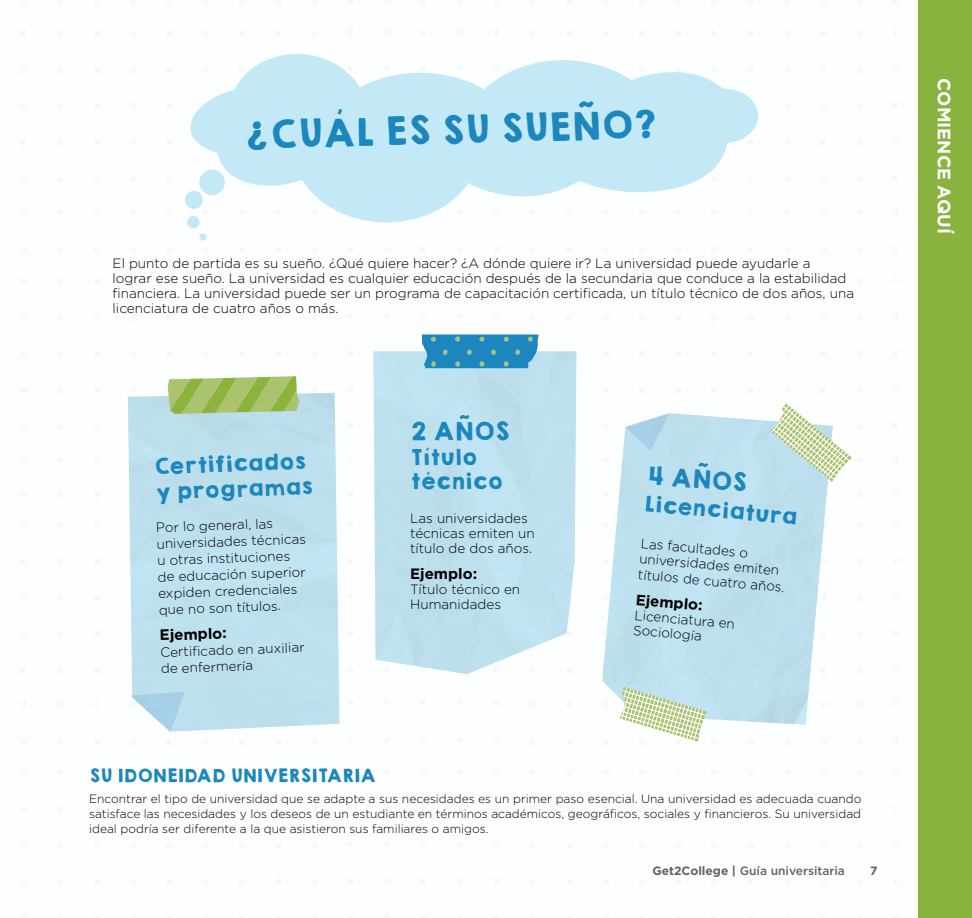
<style>
.page{position:relative;width:972px;height:918px;background:#fff}
.page>*{position:absolute;margin:0;border:0;box-sizing:border-box;transform-origin:0 0}
.t1{font:34.5px "KGHAPPY Solid";color:#1b87bd}
.t2{font:22.5px "KGHAPPY Solid";color:#1b87bd}
.t3{font:19.5px/25.5px "KGHAPPY Solid";color:#1b87bd}
.t4{font:700 18px "Gotham";color:#fff}
.t5{font:16.5px "KGHAPPY Solid";color:#1b87bd}
.t6{font:700 15px "Gotham";color:#000}
.t7{font:300 13.5px/15px "Gotham";color:#000}
.t8{font:300 12px/15px "Gotham";color:#000;text-align:justify}
.t9{font:500 12px "Gotham";color:#616264}
.t10{font:700 12px "Gotham";color:#616264}
.s1{font-weight:700}
</style>
<div class="page">
<svg style="left:186px;top:54px;width:573px;height:169px;fill:#c3e8f6"></svg>
<div style="left:199px;top:170px;width:26px;height:25px;background:#c3e8f6;border-radius:50%"></div>
<div style="left:187px;top:216px;width:12px;height:12px;background:#c3e8f6;border-radius:50%"></div>
<div style="left:199px;top:233px;width:8px;height:8px;background:#c3e8f6;border-radius:50%"></div>
<div style="left:128px;top:393px;width:211px;height:338px;background:#bde0ee"></div>
<img style="left:602px;top:413px;width:226px;height:312px">
<div style="left:374px;top:351px;width:202px;height:323px;background:#bee1ef"></div>
<svg style="left:168px;top:376px;width:132px;height:38px;background:#a5c16c"></svg>
<svg style="left:422px;top:334px;width:117px;height:34px;background:#3191bf"></svg>
<svg style="left:770px;top:404px;width:82px;height:78px"></svg>
<svg style="left:620px;top:687px;width:87px;height:55px"></svg>
<svg style="left:131px;top:692px;width:54px;height:40px"></svg>
<svg style="left:625px;top:413px;width:45px;height:38px"></svg>
<div style="left:185px;top:191px;width:18px;height:18px;background:#c3e8f6;border-radius:50%"></div>
<div style="left:918px;top:0;width:54px;height:918px;background:#8ab23f"></div>
<h1 class="t1" style="left:268px;top:109px;width:388px;rotate:-2deg">CUÁL ES SU SUEÑO?</h1>
<h1 class="t1" style="left:270px;top:161px;width:25px;rotate:-180deg">?</h1>
<p class="t7" style="left:113px;top:255px;width:743px">El punto de partida es su sueño. ¿Qué quiere hacer? ¿A dónde quiere ir? La universidad puede ayudarle a<br>lograr ese sueño. La universidad es cualquier educación después de la secundaria que conduce a la estabilidad financiera. La universidad puede ser un programa de capacitación certificada, un título técnico de dos años, una licenciatura de cuatro años o más.</p>
<h3 class="t3" style="left:153px;top:453px;width:160px;rotate:-2deg">Certificados y programas</h3>
<p class="t7" style="left:156px;top:519px;width:151px;line-height:16.5px;rotate:-2deg">Por lo general, las universidades técnicas u otras instituciones de educación superior expiden credenciales que no son títulos.</p>
<p class="t6" style="left:160px;top:626px;width:69px;rotate:-2deg">Ejemplo:</p>
<p class="t7" style="left:160px;top:644px;width:146px;line-height:16.5px;rotate:-2deg">Certifi cado en auxiliar de enfermería</p>
<h2 class="t2" style="left:410px;top:414px;width:101px">2 AÑOS</h2>
<h3 class="t3" style="left:410px;top:446px;width:94px;line-height:23.4px">Título técnico</h3>
<p class="t7" style="left:410px;top:510px;width:126px">Las universidades técnicas emiten un título de dos años.</p>
<p class="t6" style="left:410px;top:565px;width:69px">Ejemplo:</p>
<p class="t7" style="left:410px;top:581px;width:112px">Título técnico en<br>Humanidades</p>
<h2 class="t2" style="left:649px;top:457px;width:102px;rotate:5deg">4 AÑOS</h2>
<h3 class="t3" style="left:645px;top:490px;width:155px;rotate:5deg">Licenciatura</h3>
<p class="t7" style="left:641px;top:535px;width:149px;line-height:15.6px;rotate:5deg">Las facultades o universidades emiten títulos de cuatro años.</p>
<p class="t6" style="left:637px;top:591px;width:69px;rotate:5deg">Ejemplo:</p>
<p class="t7" style="left:635px;top:607px;width:102px;rotate:5deg">Licenciatura en<br>Sociología</p>
<p class="t5" style="left:89px;top:763px;width:288px">SU IDONEIDAD UNIVERSITARIA</p>
<p class="t8" style="left:89px;top:791px;width:774px">Encontrar el tipo de universidad que se adapte a sus necesidades es un primer paso esencial. Una universidad es adecuada cuando satisface las necesidades y los deseos de un estudiante en términos académicos, geográficos, sociales y financieros. Su universidad ideal podría ser diferente a la que asistieron sus familiares o amigos.</p>
<p class="t9" style="left:652px;top:863px;width:194px"><span class="s1">Get2College |</span> Guía universitaria</p>
<p class="t10" style="left:870px;top:864px;width:9px">7</p>
<h3 class="t4" style="left:955px;top:78px;width:157px;rotate:90deg">COMIENCE AQUÍ</h3>
</div>
